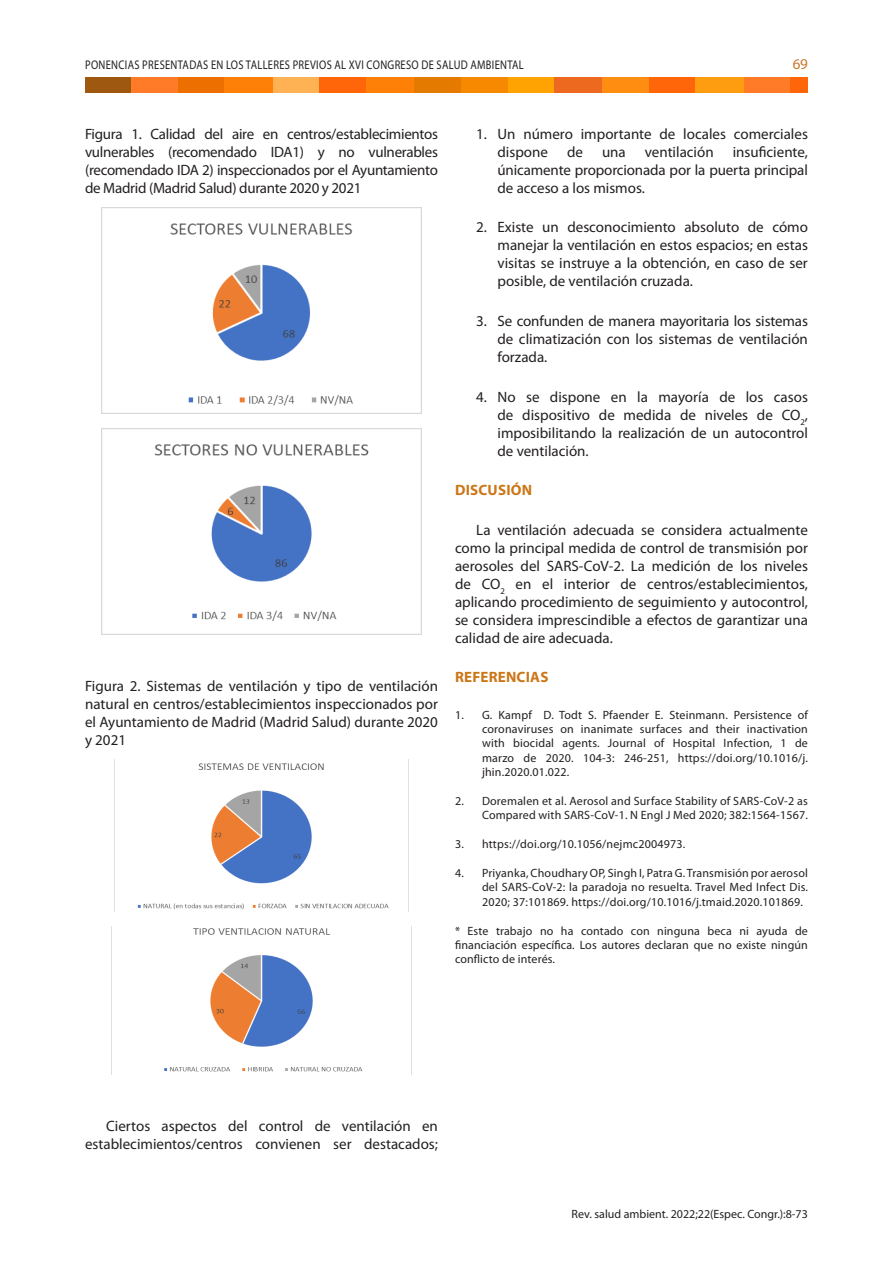
<style>
.page{position:relative;width:893px;height:1263px;background:#fff}
.page>*{position:absolute;margin:0;border:0;box-sizing:border-box;transform-origin:0 0}
.enum_NUMERO{font:15px/18px "Myriad Pro";color:#231f20;text-align:justify}
.texto_Base_salto_1{font:15px/18px "Myriad Pro";color:#231f20;text-align:justify}
.texto_Base{font:15px/18px "Myriad Pro";letter-spacing:-.015em;color:#231f20;text-align:justify}
.TITULOS_PARRAFO{font:700 15px "Myriad Pro";letter-spacing:.015em;color:#cc7717}
.t1{font:15px "Myriad Pro";color:#cb7729}
.t2{font:12.6px "Myriad Pro";letter-spacing:.03em;color:#231f20;scale:.83 1}
.texto_referencia{font:12px/14.4px "Myriad Pro";letter-spacing:.015em;color:#231f20;text-align:justify}
.texto_Base-2{font:12px/14.4px "Myriad Pro";letter-spacing:.01em;color:#231f20;text-align:justify}
</style>
<div class="page">
<div style="left:85px;top:77px;width:47px;height:15px;background:#9f580f"></div>
<div style="left:132px;top:77px;width:46px;height:15px;background:#ff7b28"></div>
<div style="left:178px;top:77px;width:54px;height:15px;background:#ed6f00"></div>
<div style="left:224px;top:77px;width:56px;height:15px;background:#ff8006"></div>
<div style="left:273px;top:77px;width:47px;height:15px;background:#ffb254"></div>
<div style="left:320px;top:77px;width:52px;height:15px;background:#ff660a"></div>
<div style="left:366px;top:77px;width:53px;height:15px;background:#ff8006"></div>
<div style="left:414px;top:77px;width:47px;height:15px;background:#e47a00"></div>
<div style="left:461px;top:77px;width:52px;height:15px;background:#f68900"></div>
<div style="left:508px;top:77px;width:47px;height:15px;background:#ffa302"></div>
<div style="left:555px;top:77px;width:51px;height:15px;background:#ec691f"></div>
<div style="left:602px;top:77px;width:52px;height:15px;background:#ff8d11"></div>
<div style="left:649px;top:77px;width:50px;height:15px;background:#ff660a"></div>
<div style="left:696px;top:77px;width:53px;height:15px;background:#ff9d10"></div>
<div style="left:744px;top:77px;width:47px;height:15px;background:#ff7b28"></div>
<div style="left:791px;top:77px;width:17px;height:15px;background:#ff660a"></div>
<img style="left:102px;top:208px;width:319px;height:205px">
<img style="left:102px;top:428px;width:319px;height:206px">
<img style="left:137px;top:763px;width:252px;height:147px">
<img style="left:164px;top:928px;width:199px;height:144px">
<p class="t2" style="left:85px;top:57px;width:530px">PONENCIAS PRESENTADAS EN LOS TALLERES PREVIOS AL XVI CONGRESO DE SALUD AMBIENTAL</p>
<p class="t1" style="left:793px;top:55px;width:17px">69</p>
<p class="texto_Base" style="left:85px;top:125px;width:354px">Figura 1. Calidad del aire en centros/establecimientos vulnerables (recomendado IDA1) y no vulnerables (recomendado IDA 2) inspeccionados por el Ayuntamiento de Madrid (Madrid Salud) durante 2020 y 2021</p>
<p class="texto_Base" style="left:85px;top:676px;width:354px">Figura 2. Sistemas de ventilación y tipo de ventilación natural en centros/establecimientos inspeccionados por el Ayuntamiento de Madrid (Madrid Salud) durante 2020 y 2021</p>
<p class="enum_NUMERO" style="left:497px;top:125px;width:312px;text-indent:-21px">1. Un número importante de locales comerciales dispone</p>
<p class="enum_NUMERO" style="left:497px;top:143px;width:312px;text-indent:235px">insuficiente, únicamente proporcionada por la puerta principal de acceso a los mismos.</p>
<p class="enum_NUMERO" style="left:497px;top:218px;width:312px;text-indent:-21px">2. Existe un desconocimiento absoluto de cómo manejar la ventilación en estos espacios; en estas visitas se instruye a la obtención, en caso de ser posible, de ventilación cruzada.</p>
<p class="enum_NUMERO" style="left:497px;top:312px;width:312px;text-indent:-21px">3. Se confunden de manera mayoritaria los sistemas de climatización con los sistemas de ventilación forzada.</p>
<p class="enum_NUMERO" style="left:497px;top:387px;width:312px;text-indent:-21px">4. No se dispone en la mayoría de los casos de dispositivo de medida de niveles de CO<sub>2</sub>, imposibilitando la realización de un autocontrol de ventilación.</p>
<p class="TITULOS_PARRAFO" style="left:455px;top:480px;width:79px">DISCUSIÓN</p>
<p class="texto_Base_salto_1" style="left:455px;top:521px;width:354px;text-indent:21px">La ventilación adecuada se considera actualmente como la principal medida de control de transmisión por aerosoles del SARS-CoV-2. La medición de los niveles de CO<sub>2</sub> en el interior de centros/establecimientos, aplicando procedimiento de seguimiento y autocontrol, se considera imprescindible a efectos de garantizar una calidad de aire adecuada.</p>
<p class="TITULOS_PARRAFO" style="left:455px;top:668px;width:95px">REFERENCIAS</p>
<p class="texto_referencia" style="left:482px;top:707px;width:327px;text-indent:-27px">1. G. Kampf D. Todt S. Pfaender E. Steinmann. Persistence of coronaviruses on inanimate surfaces and their inactivation with biocidal agents. Journal of Hospital Infection, 1 de marzo de 2020. 104-3: 246-251, https://doi.org/10.1016/j. jhin.2020.01.022.</p>
<p class="texto_referencia" style="left:455px;top:793px;width:354px;text-align:right">2. Doremalen et al. Aerosol and Surface Stability of SARS-CoV-2 as<br>Compared with SARS-CoV-1. N Engl J Med 2020; 382:1564-1567.</p>
<p class="texto_referencia" style="left:455px;top:837px;width:232px">3. https://doi.org/10.1056/nejmc2004973.</p>
<p class="texto_referencia" style="left:482px;top:865px;width:327px;text-indent:-27px">4. Priyanka, Choudhary OP, Singh I, Patra G. Transmisión por aerosol del SARS-CoV-2: la paradoja no resuelta. Travel Med Infect Dis.<br>2020; 37:101869. https://doi.org/10.1016/j.tmaid.2020.101869.</p>
<p class="texto_Base-2" style="left:455px;top:923px;width:354px">* Este trabajo no ha contado con ninguna beca ni ayuda de financiación específica. Los autores declaran que no existe ningún conflicto de interés.</p>
<p class="enum_NUMERO" style="left:567px;top:143px;width:17px">de</p>
<p class="enum_NUMERO" style="left:602px;top:143px;width:25px">una</p>
<p class="enum_NUMERO" style="left:645px;top:143px;width:70px">ventilación</p>
<p class="texto_Base_salto_1" style="left:85px;top:1116px;width:354px;text-align:right">Ciertos aspectos del control de ventilación en establecimientos/centros convienen ser destacados;</p>
<p class="texto_referencia" style="left:572px;top:1206px;width:238px">Rev. salud ambient. 2022;22(Espec. Congr.):8-73</p>
</div>
